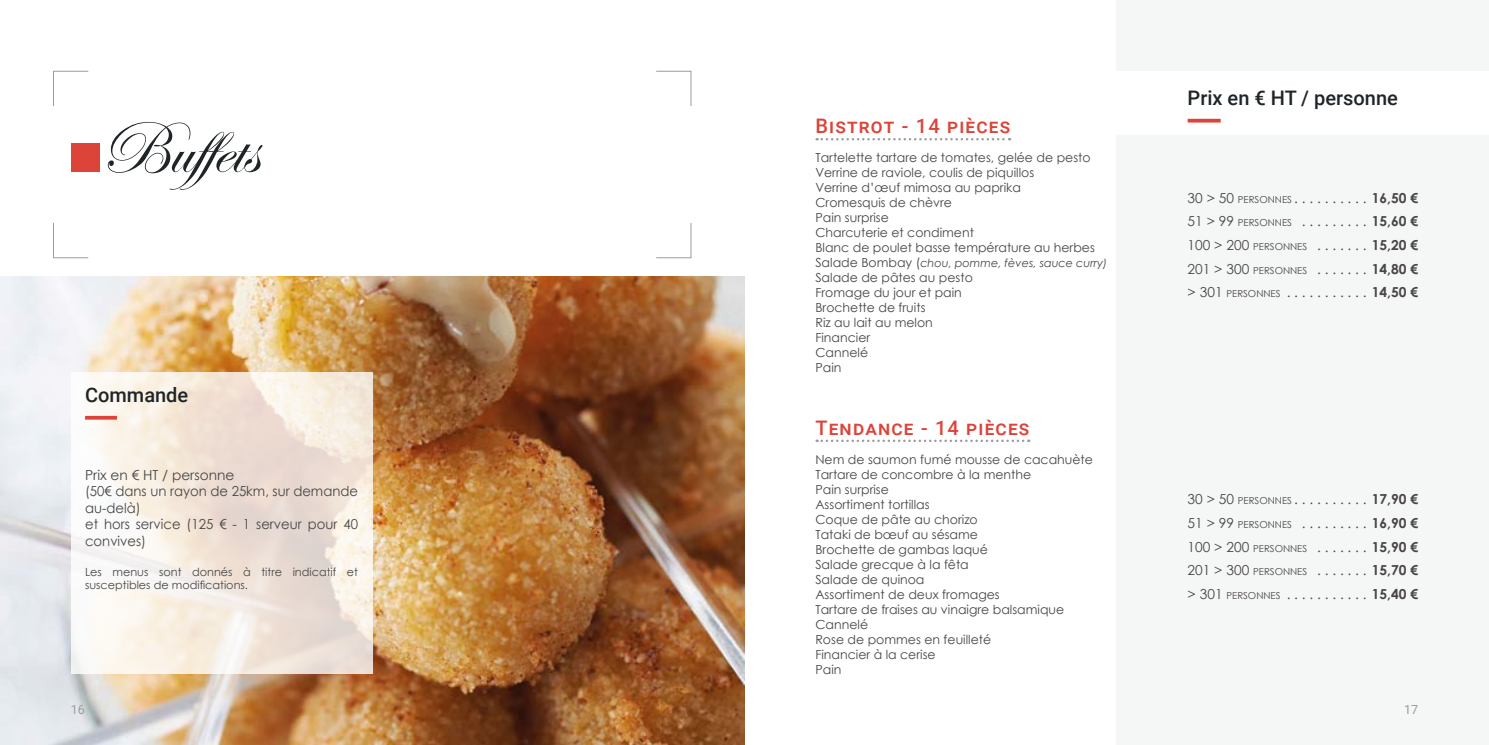
<style>
.page{position:relative;width:1489px;height:745px;background:#fff}
.page>*{position:absolute;margin:0;border:0;box-sizing:border-box;transform-origin:0 0}
.t1{font:75px "Edwardian Script ITC";color:#1f2427}
.t2{font:500 20px "Roboto";letter-spacing:.06em;color:#dc4439}
.t3{font:500 20px "Roboto";color:#1f2427}
.t4{font:13.75px/23.6px "Century Gothic";color:#484644;text-align:justify}
.t5{font:13.75px/16.5px "Century Gothic";color:#484644}
.t6{font:12.5px/15px "Century Gothic";color:#484644}
.t7{font:12.5px "Roboto";color:#9d9d9c}
.t8{font:11.25px/13.5px "Century Gothic";color:#484644}
.t9{font:italic 11.25px "Century Gothic";color:#484644}
.s1{font-style:normal;font-size:12.5px}
.s2{font-size:9.62px}
.s3{font-weight:700}
</style>
<div class="page">
<img style="left:0;top:276px;width:744px;height:468px">
<div style="left:1116px;top:0;width:372px;height:744px;background:#f5f6f6"></div>
<svg style="left:816px;top:439px;width:213px;height:3px"></svg>
<svg style="left:71px;top:372px;width:301px;height:301px"></svg>
<svg style="left:85px;top:415px;width:32px;height:4px"></svg>
<div style="left:71px;top:143px;width:28px;height:28px;background:#dc4439"></div>
<svg style="left:816px;top:118px;width:405px;height:22px"></svg>
<hr style="left:1187px;top:119px;width:33px;height:3px;background:#dc4439">
<svg style="left:53px;top:71px;width:36px;height:36px"></svg>
<svg style="left:53px;top:223px;width:36px;height:35px"></svg>
<svg style="left:656px;top:71px;width:35px;height:35px"></svg>
<svg style="left:656px;top:223px;width:35px;height:35px"></svg>
<h1 class="t1" style="left:99px;top:107px;width:160px">Buffets</h1>
<h2 class="t3" style="left:85px;top:380px;width:105px">Commande</h2>
<p class="t5" style="left:85px;top:466px;width:274px">Prix en € HT / personne<br>(50€ dans un rayon de 25km, sur demande au-delà)<br>et hors service (125 € - 1 serveur pour 40 convives)</p>
<p class="t8" style="left:85px;top:564px;width:274px">Les menus sont donnés à titre indicatif et susceptibles de modifications.</p>
<h2 class="t2" style="left:815px;top:112px;width:196px">Bistrot - 14 pièces</h2>
<p class="t6" style="left:815px;top:150px;width:281px">Tartelette tartare de tomates, gelée de pesto<br>Verrine de raviole, coulis de piquillos<br>Verrine d’œuf mimosa au paprika<br>Cromesquis de chèvre<br>Pain surprise<br>Charcuterie et condiment<br>Blanc de poulet basse température au herbes</p>
<p class="t9" style="left:815px;top:255px;width:293px"><span class="s1">Salade Bombay (</span>chou, pomme, fèves, sauce curry)</p>
<p class="t6" style="left:815px;top:270px;width:159px">Salade de pâtes au pesto<br>Fromage du jour et pain<br>Brochette de fruits<br>Riz au lait au melon<br>Financier<br>Cannelé<br>Pain</p>
<h2 class="t2" style="left:815px;top:413px;width:215px">Tendance - 14 pièces</h2>
<p class="t6" style="left:815px;top:451px;width:279px">Nem de saumon fumé mousse de cacahuète<br>Tartare de concombre à la menthe<br>Pain surprise<br>Assortiment tortillas<br>Coque de pâte au chorizo<br>Tataki de bœuf au sésame<br>Brochette de gambas laqué<br>Salade grecque à la fêta<br>Salade de quinoa<br>Assortiment de deux fromages<br>Tartare de fraises au vinaigre balsamique<br>Cannelé<br>Rose de pommes en feuilleté<br>Financier à la cerise<br>Pain</p>
<h2 class="t3" style="left:1187px;top:83px;width:212px">Prix en € HT / personne</h2>
<p class="t4" style="left:1187px;top:186px;width:232px">30 &gt; 50 <span class="s2">PERSONNES</span> . . . . . . . . . . <span class="s3">16,50 € </span>51 &gt; 99 <span class="s2">PERSONNES</span> . . . . . . . . . <span class="s3">15,60 € </span>100 &gt; 200 <span class="s2">PERSONNES</span> . . . . . . . <span class="s3">15,20 € </span>201 &gt; 300 <span class="s2">PERSONNES</span> . . . . . . . <span class="s3">14,80 € </span>&gt; 301 <span class="s2">PERSONNES</span> . . . . . . . . . . . <span class="s3">14,50 €</span></p>
<p class="t4" style="left:1187px;top:487px;width:232px">30 &gt; 50 <span class="s2">PERSONNES</span> . . . . . . . . . . <span class="s3">17,90 € </span>51 &gt; 99 <span class="s2">PERSONNES</span> . . . . . . . . . <span class="s3">16,90 € </span>100 &gt; 200 <span class="s2">PERSONNES</span> . . . . . . . <span class="s3">15,90 € </span>201 &gt; 300 <span class="s2">PERSONNES</span> . . . . . . . <span class="s3">15,70 € </span>&gt; 301 <span class="s2">PERSONNES</span> . . . . . . . . . . . <span class="s3">15,40 €</span></p>
<p class="t7" style="left:71px;top:700px;width:16px">16</p>
<p class="t7" style="left:1403px;top:700px;width:16px">17</p>
</div>
